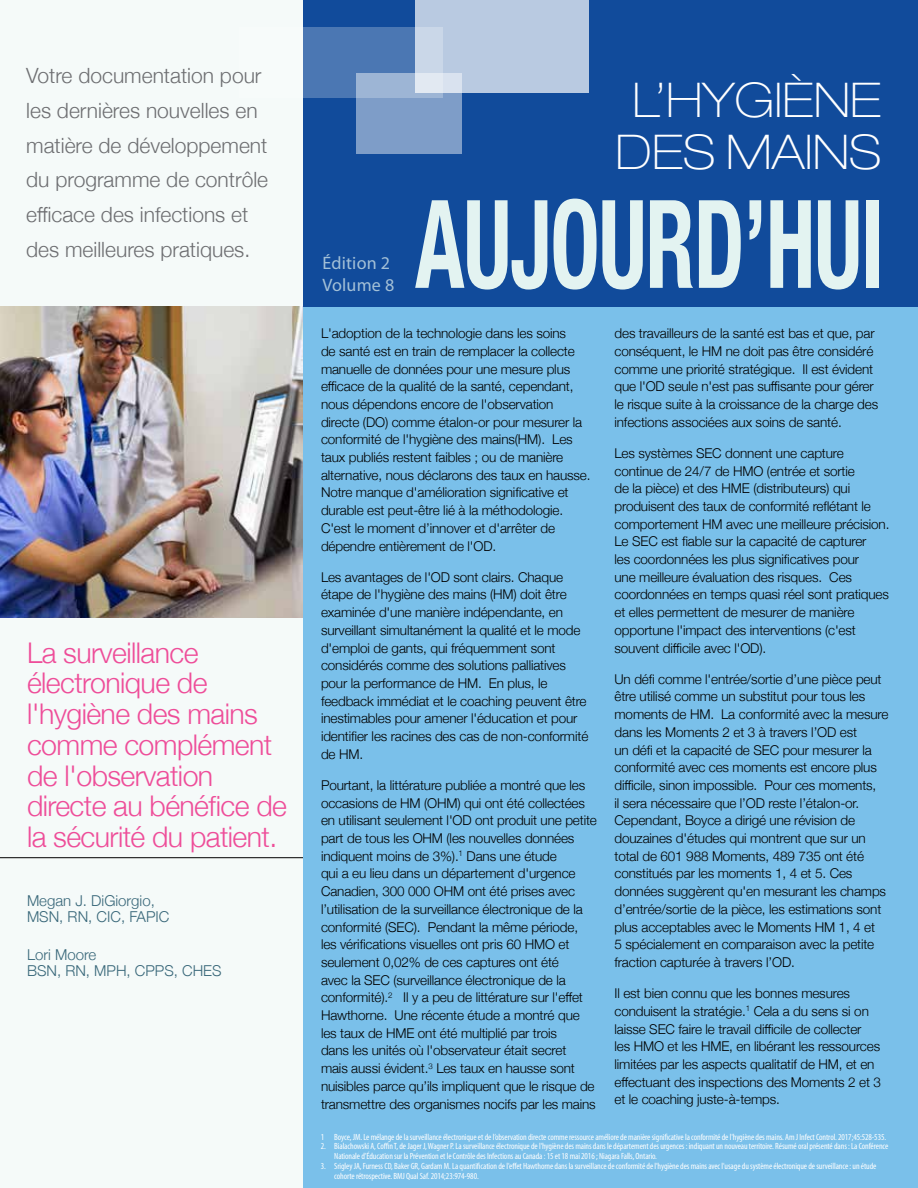
<style>
.page{position:relative;width:918px;height:1188px;background:#fff}
.page>*{position:absolute;margin:0;border:0;box-sizing:border-box;transform-origin:0 0}
.t1{font:700 condensed 122.7px "Helvetica Neue";letter-spacing:-.01em;color:#e3f3f1;scale:.72 1}
.t2{font:100 expanded 48px/52.5px "Helvetica Neue";color:#fff;text-align:center}
.t3{font:300 28.5px/30.8px "Helvetica Neue";letter-spacing:-.02em;color:#ee4d99}
.t4{font:300 21px/34.7px "Helvetica Neue";color:#6d6e71}
.t5{font:18px/21.6px "Myriad Pro";letter-spacing:.01em;color:#e3f3f1}
.t6{font:300 15px/16.5px "Helvetica Neue";color:#386779}
.t7{font:300 13.5px/17.7px "Helvetica Neue";letter-spacing:-.01em;color:#000}
.t8{font:condensed 9px/9.8px "Myriad Pro";letter-spacing:-.01em;color:#fff}
</style>
<div class="page">
<div style="left:0;top:0;width:303px;height:1188px;background:#f5faf9"></div>
<div style="left:303px;top:0;width:615px;height:1188px;background:#7ac0ea"></div>
<div style="left:303px;top:0;width:615px;height:307px;background:#114b9b"></div>
<img style="left:0;top:307px;width:303px;height:311px">
<div style="left:303px;top:27px;width:112px;height:70px;background:#4b77b3"></div>
<svg style="left:356px;top:73px;width:106px;height:81px;background:#84a2ca"></svg>
<svg style="left:415px;top:0;width:173px;height:93px;background:#bccce2"></svg>
<hr style="left:0;top:857px;width:303px;height:1px;background:#000">
<h3 class="t4" style="left:26px;top:57px;width:243px">Votre documentation pour les dernières nouvelles en matière de développement du programme de contrôle efficace des infections et des meilleures pratiques.</h3>
<h3 class="t3" style="left:27px;top:635px;width:262px">La surveillance électronique de l'hygiène des mains comme complément de l'observation directe au bénéfice de la sécurité du patient.</h3>
<p class="t6" style="left:27px;top:891px;width:144px">Megan J. DiGiorgio,<br>MSN, RN, CIC, FAPIC</p>
<p class="t6" style="left:27px;top:945px;width:196px">Lori Moore<br>BSN, RN, MPH, CPPS, CHES</p>
<h2 class="t2" style="left:616px;top:73px;width:267px">L’HYGIÈNE<br>DES MAINS</h2>
<h1 class="t1" style="left:415px;top:170px;width:653px">AUJOURD’HUI</h1>
<p class="t7" style="left:321px;top:324px;width:271px">L'adoption de la technologie dans les soins<br>de santé est en train de remplacer la collecte manuelle de données pour une mesure plus efficace de la qualité de la santé, cependant, nous dépendons encore de l'observation directe (DO) comme étalon-or pour mesurer la conformité de l'hygiène des mains(HM). Les taux publiés restent faibles ; ou de manière alternative, nous déclarons des taux en hausse.<br>Notre manque d'amélioration significative et durable est peut-être lié à la méthodologie.<br>C'est le moment d’innover et d'arrêter de dépendre entièrement de l'OD.</p>
<p class="t7" style="left:321px;top:567px;width:269px">Les avantages de l'OD sont clairs. Chaque étape de l'hygiène des mains (HM) doit être examinée d'une manière indépendante, en surveillant simultanément la qualité et le mode d'emploi de gants, qui fréquemment sont considérés comme des solutions palliatives pour la performance de HM. En plus, le feedback immédiat et le coaching peuvent être inestimables pour amener l'éducation et pour identifier les racines des cas de non-conformité de HM.</p>
<p class="t7" style="left:321px;top:775px;width:277px">Pourtant, la littérature publiée a montré que les occasions de HM (OHM) qui ont été collectées en utilisant seulement l'OD ont produit une petite part de tous les OHM (les nouvelles données indiquent moins de 3%).<sup>1</sup> Dans une étude<br>qui a eu lieu dans un département d'urgence Canadien, 300 000 OHM ont été prises avec l’utilisation de la surveillance électronique de la conformité (SEC). Pendant la même période, les vérifications visuelles ont pris 60 HMO et seulement 0,02% de ces captures ont été<br>avec la SEC (surveillance électronique de la conformité).<sup>2</sup> Il y a peu de littérature sur l'effet Hawthorne. Une récente étude a montré que les taux de HME ont été multiplié par trois<br>dans les unités où l'observateur était secret<br>mais aussi évident.<sup>3</sup> Les taux en hausse sont nuisibles parce qu’ils impliquent que le risque de transmettre des organismes nocifs par les mains</p>
<h3 class="t5" style="left:322px;top:252px;width:73px">Édition 2<br>Volume 8</h3>
<p class="t7" style="left:615px;top:324px;width:265px">des travailleurs de la santé est bas et que, par conséquent, le HM ne doit pas être considéré comme une priorité stratégique. Il est évident que l'OD seule n'est pas suffisante pour gérer le risque suite à la croissance de la charge des infections associées aux soins de santé.</p>
<p class="t7" style="left:615px;top:443px;width:276px">Les systèmes SEC donnent une capture continue de 24/7 de HMO (entrée et sortie<br>de la pièce) et des HME (distributeurs) qui produisent des taux de conformité reflétant le comportement HM avec une meilleure précision.<br>Le SEC est fiable sur la capacité de capturer<br>les coordonnées les plus significatives pour<br>une meilleure évaluation des risques. Ces coordonnées en temps quasi réel sont pratiques et elles permettent de mesurer de manière opportune l'impact des interventions (c'est souvent difficile avec l'OD).</p>
<p class="t7" style="left:615px;top:669px;width:275px">Un défi comme l'entrée/sortie d’une pièce peut être utilisé comme un substitut pour tous les moments de HM. La conformité avec la mesure dans les Moments 2 et 3 à travers l’OD est<br>un défi et la capacité de SEC pour mesurer la conformité avec ces moments est encore plus difficile, sinon impossible. Pour ces moments,<br>il sera nécessaire que l’OD reste l’étalon-or.<br>Cependant, Boyce a dirigé une révision de douzaines d'études qui montrent que sur un total de 601 988 Moments, 489 735 ont été constitués par les moments 1, 4 et 5. Ces données suggèrent qu'en mesurant les champs d’entrée/sortie de la pièce, les estimations sont plus acceptables avec le Moments HM 1, 4 et<br>5 spécialement en comparaison avec la petite fraction capturée à travers l’OD.</p>
<p class="t7" style="left:615px;top:983px;width:268px">Il est bien connu que les bonnes mesures conduisent la stratégie.<sup>1</sup> Cela a du sens si on laisse SEC faire le travail difficile de collecter<br>les HMO et les HME, en libérant les ressources limitées par les aspects qualitatif de HM, et en effectuant des inspections des Moments 2 et 3 et le coaching juste-à-temps.</p>
<p class="t8" style="left:321px;top:1132px;width:567px">1 Boyce, JM. Le mélange de la surveillance électronique et de l’observation directe comme ressource améliore de manière significative la conformité de l'hygiène des mains. Am J Infect Control. 2017;45:528-535.</p>
<p class="t8" style="left:334px;top:1141px;width:556px;text-indent:-14px">2. Bialachowski A, Coffin T, de Jager J, Wagner P. La surveillance électronique de l'hygiène des mains dans le département des urgences: indiquant un nouveau territoire. Résumé oral présenté dans: La Conférence<br>Nationale d’Éducation sur la Prévention et le Contrôle des Infections au Canada: 15 et 18 mai 2016; Niagara Falls, Ontario.</p>
<p class="t8" style="left:334px;top:1161px;width:544px;text-indent:-14px">3. Srigley JA, Furness CD, Baker GR, Gardam M. La quantification de l'effet Hawthorne dans la surveillance de conformité de l'hygiène des mains avec l'usage du système électronique de surveillance: un étude cohorte rétrospective. BMJ Qual Saf. 2014;23:974-980.</p>
</div>
